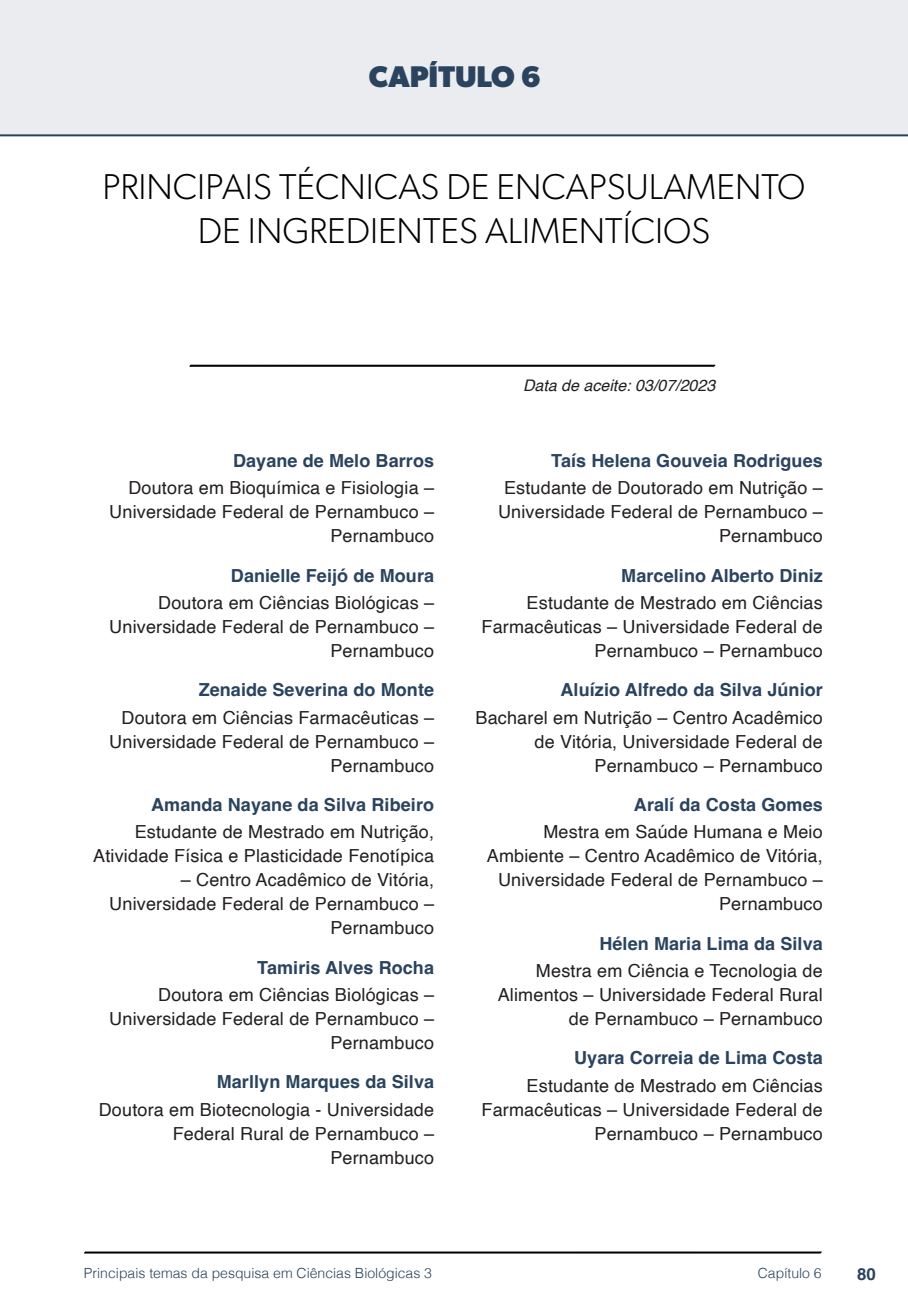
<style>
.page{position:relative;width:908px;height:1304px;background:#fff}
.page>*{position:absolute;margin:0;border:0;box-sizing:border-box;transform-origin:0 0}
.nome_artigos{font:300 36px/44px "Gibson";color:#000;text-align:center}
.capítulos{font:700 30px "Gibson";color:#2a435e}
.info_autores{font:18px/24px "Helvetica";letter-spacing:.01em;color:#231f20;text-align:right}
.nome_autores{font:700 18px "Helvetica";letter-spacing:.005em;color:#2a435e}
.t1{font:700 16.8px "Helvetica";color:#2a435e}
.t2{font:italic 16px "Helvetica";color:#231f20}
.t3{font:300 14px "Helvetica";color:#2a435e}
</style>
<div class="page">
<svg style="left:84px;top:1251px;width:737px;height:3px;background:#515151"></svg>
<div style="left:0;top:0;width:907px;height:136px;background:#eaecef"></div>
<svg style="left:189px;top:364px;width:526px;height:3px;background:#4f4f4f"></svg>
<div style="left:44px;top:72px;width:68px;height:61px;background:#eaecef"></div>
<p class="capítulos" style="left:369px;top:58px;width:173px">CAPÍTULO 6</p>
<p class="nome_artigos" style="left:102px;top:164px;width:704px">PRINCIPAIS TÉCNICAS DE ENCAPSULAMENTO<br>DE INGREDIENTES ALIMENTÍCIOS</p>
<p class="nome_autores" style="left:233px;top:450px;width:202px">Dayane de Melo Barros</p>
<p class="info_autores" style="left:109px;top:477px;width:326px">Doutora em Bioquímica e Fisiologia –<br>Universidade Federal de Pernambuco –<br>Pernambuco</p>
<p class="nome_autores" style="left:231px;top:564px;width:205px">Danielle Feijó de Moura</p>
<p class="info_autores" style="left:109px;top:591px;width:326px">Doutora em Ciências Biológicas –<br>Universidade Federal de Pernambuco –<br>Pernambuco</p>
<p class="nome_autores" style="left:198px;top:679px;width:237px">Zenaide Severina do Monte</p>
<p class="info_autores" style="left:109px;top:706px;width:326px">Doutora em Ciências Farmacêuticas –<br>Universidade Federal de Pernambuco –<br>Pernambuco</p>
<p class="nome_autores" style="left:151px;top:794px;width:284px">Amanda Nayane da Silva Ribeiro</p>
<p class="info_autores" style="left:93px;top:821px;width:342px">Estudante de Mestrado em Nutrição,<br>Atividade Física e Plasticidade Fenotípica</p>
<p class="info_autores" style="left:109px;top:869px;width:326px">– Centro Acadêmico de Vitória,<br>Universidade Federal de Pernambuco –<br>Pernambuco</p>
<p class="nome_autores" style="left:257px;top:956px;width:178px">Tamiris Alves Rocha</p>
<p class="info_autores" style="left:109px;top:983px;width:326px">Doutora em Ciências Biológicas –<br>Universidade Federal de Pernambuco –<br>Pernambuco</p>
<p class="nome_autores" style="left:217px;top:1071px;width:219px">Marllyn Marques da Silva</p>
<p class="info_autores" style="left:99px;top:1098px;width:336px">Doutora em Biotecnologia - Universidade<br>Federal Rural de Pernambuco –<br>Pernambuco</p>
<p class="t2" style="left:523px;top:373px;width:194px">Data de aceite: 03/07/2023</p>
<p class="nome_autores" style="left:551px;top:450px;width:273px">Taís Helena Gouveia Rodrigues</p>
<p class="info_autores" style="left:498px;top:477px;width:326px">Estudante de Doutorado em Nutrição –<br>Universidade Federal de Pernambuco –<br>Pernambuco</p>
<p class="nome_autores" style="left:621px;top:564px;width:203px">Marcelino Alberto Diniz</p>
<p class="info_autores" style="left:481px;top:591px;width:342px">Estudante de Mestrado em Ciências<br>Farmacêuticas – Universidade Federal de<br>Pernambuco – Pernambuco</p>
<p class="nome_autores" style="left:560px;top:679px;width:264px">Aluízio Alfredo da Silva Júnior</p>
<p class="info_autores" style="left:475px;top:706px;width:348px">Bacharel em Nutrição – Centro Acadêmico de Vitória, Universidade Federal de<br>Pernambuco – Pernambuco</p>
<p class="nome_autores" style="left:633px;top:794px;width:190px">Aralí da Costa Gomes</p>
<p class="info_autores" style="left:486px;top:821px;width:337px">Mestra em Saúde Humana e Meio<br>Ambiente – Centro Acadêmico de Vitória,<br>Universidade Federal de Pernambuco –<br>Pernambuco</p>
<p class="nome_autores" style="left:599px;top:932px;width:225px">Hélen Maria Lima da Silva</p>
<p class="info_autores" style="left:497px;top:959px;width:326px">Mestra em Ciência e Tecnologia de<br>Alimentos – Universidade Federal Rural de Pernambuco – Pernambuco</p>
<p class="nome_autores" style="left:574px;top:1047px;width:250px">Uyara Correia de Lima Costa</p>
<p class="info_autores" style="left:481px;top:1074px;width:342px">Estudante de Mestrado em Ciências<br>Farmacêuticas – Universidade Federal de<br>Pernambuco – Pernambuco</p>
<p class="t3" style="left:84px;top:1261px;width:349px">Principais temas da pesquisa em Ciências Biológicas 3</p>
<p class="t3" style="left:757px;top:1261px;width:65px">Capítulo 6</p>
<p class="t1" style="left:856px;top:1264px;width:20px">80</p>
</div>
